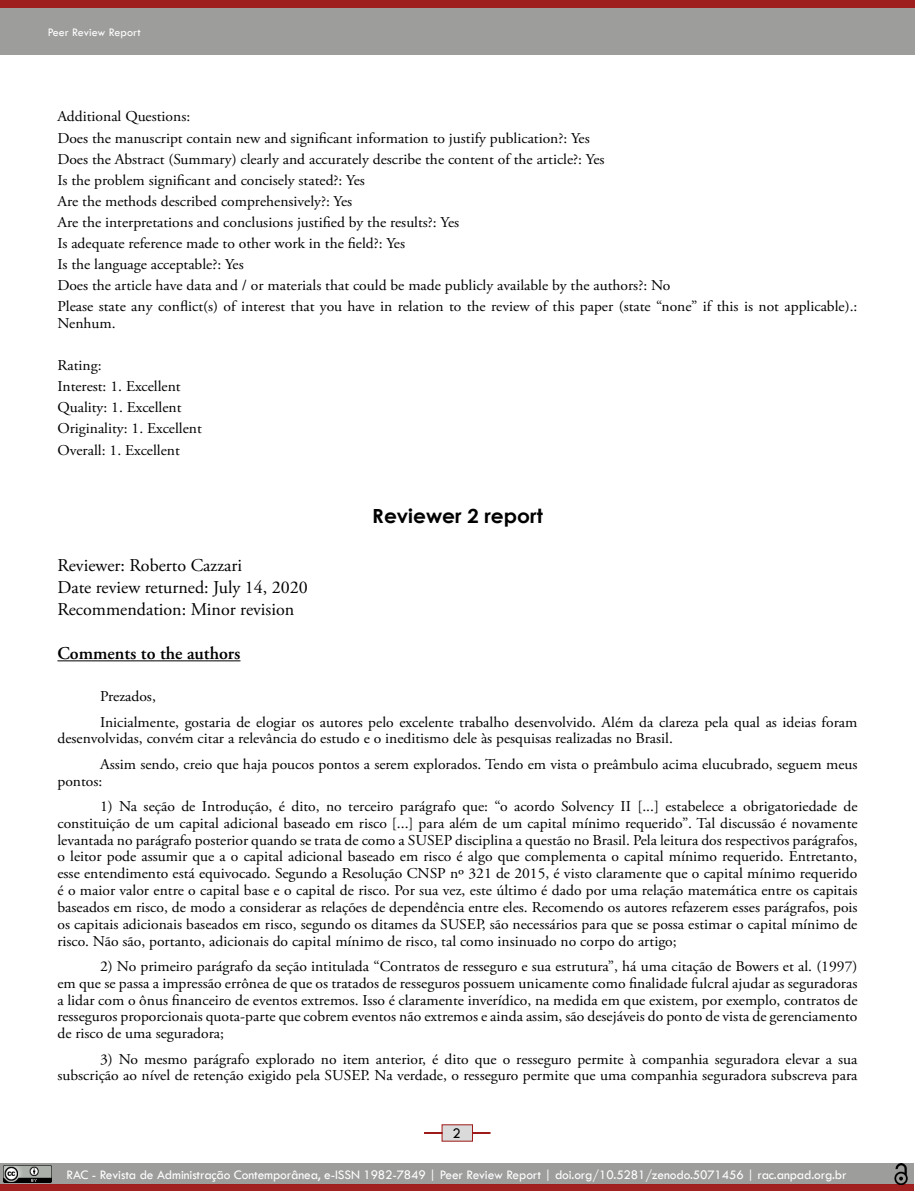
<style>
.page{position:relative;width:915px;height:1191px;background:#fff}
.page>*{position:absolute;margin:0;border:0;box-sizing:border-box;transform-origin:0 0}
.t1{font:700 19.5px "Century Gothic";color:#000;scale:1.04 1}
.t2{font:18px/21.9px "Adobe Garamond Pro";color:#000}
.t3{font:600 18px "Adobe Garamond Pro";color:#000}
.t4{font:15px/16.8px "Adobe Garamond Pro";color:#000;scale:1.04 1}
.t5{font:15px "Tw Cen";color:#000}
.t6{font:13.5px "Tw Cen";letter-spacing:-.01em;color:#fff}
.t7{font:12px "Tw Cen";color:#fff}
</style>
<div class="page">
<svg style="left:424px;top:1124px;width:67px;height:18px"></svg>
<div style="left:0;top:0;width:914px;height:54px;background:#9d9d9c"></div>
<div style="left:0;top:0;width:914px;height:7px;background:#9d1a18"></div>
<div style="left:0;top:1163px;width:913px;height:21px;background:#9d9d9c"></div>
<div style="left:0;top:1184px;width:913px;height:7px;background:#a0211f"></div>
<img style="left:4px;top:1165px;width:48px;height:17px">
<img style="left:894px;top:1163px;width:13px;height:21px">
<hr style="left:57px;top:660px;width:183px;height:1px;background:#000">
<p class="t7" style="left:48px;top:25px;width:94px">Peer Review Report</p>
<p class="t4" style="left:57px;top:107px;width:770px;line-height:21px">Additional Questions:<br>Does the manuscript contain new and significant information to justify publication?: Yes<br>Does the Abstract (Summary) clearly and accurately describe the content of the article?: Yes<br>Is the problem significant and concisely stated?: Yes<br>Are the methods described comprehensively?: Yes<br>Are the interpretations and conclusions justified by the results?: Yes<br>Is adequate reference made to other work in the field?: Yes<br>Is the language acceptable?: Yes<br>Does the article have data and / or materials that could be made publicly available by the authors?: No<br>Please state any conflict(s) of interest that you have in relation to the review of this paper (state “none” if this is not applicable).:</p>
<p class="t4" style="left:57px;top:315px;width:57px">Nenhum.</p>
<p class="t4" style="left:57px;top:355px;width:140px;line-height:21.1px">Rating:<br>Interest: 1. Excellent<br>Quality: 1. Excellent<br>Originality: 1. Excellent<br>Overall: 1. Excellent</p>
<h1 class="t1" style="left:372px;top:501px;width:165px">Reviewer 2 report</h1>
<p class="t2" style="left:57px;top:555px;width:252px">Reviewer: Roberto Cazzari<br>Date review returned: July 14, 2020<br>Recommendation: Minor revision</p>
<p class="t3" style="left:57px;top:643px;width:184px">Comments to the authors</p>
<p class="t4" style="left:100px;top:684px;width:729px;line-height:25.3px">Prezados,<br>Inicialmente, gostaria de elogiar os autores pelo excelente trabalho desenvolvido. Além da clareza pela qual as ideias foram</p>
<p class="t4" style="left:100px;top:726px;width:729px;line-height:25.3px;text-indent:-43px">desenvolvidas, convém citar a relevância do estudo e o ineditismo dele às pesquisas realizadas no Brasil.<br>Assim sendo, creio que haja poucos pontos a serem explorados. Tendo em vista o preâmbulo acima elucubrado, seguem meus</p>
<p class="t4" style="left:57px;top:773px;width:45px">pontos:</p>
<p class="t4" style="left:57px;top:798px;width:770px;text-align:justify;text-indent:43px">1) Na seção de Introdução, é dito, no terceiro parágrafo que: “o acordo Solvency II [...] estabelece a obrigatoriedade de constituição de um capital adicional baseado em risco [...] para além de um capital mínimo requerido”. Tal discussão é novamente levantada no parágrafo posterior quando se trata de como a SUSEP disciplina a questão no Brasil. Pela leitura dos respectivos parágrafos, o leitor pode assumir que a o capital adicional baseado em risco é algo que complementa o capital mínimo requerido. Entretanto, esse entendimento está equivocado. Segundo a Resolução CNSP nº 321 de 2015, é visto claramente que o capital mínimo requerido é o maior valor entre o capital base e o capital de risco. Por sua vez, este último é dado por uma relação matemática entre os capitais baseados em risco, de modo a considerar as relações de dependência entre eles. Recomendo os autores refazerem esses parágrafos, pois os capitais adicionais baseados em risco, segundo os ditames da SUSEP, são necessários para que se possa estimar o capital mínimo de risco. Não são, portanto, adicionais do capital mínimo de risco, tal como insinuado no corpo do artigo;</p>
<p class="t4" style="left:57px;top:958px;width:770px;text-align:justify;text-indent:43px">2) No primeiro parágrafo da seção intitulada “Contratos de resseguro e sua estrutura”, há uma citação de Bowers et al. (1997) em que se passa a impressão errônea de que os tratados de resseguros possuem unicamente como finalidade fulcral ajudar as seguradoras a lidar com o ônus financeiro de eventos extremos. Isso é claramente inverídico, na medida em que existem, por exemplo, contratos de resseguros proporcionais quota-parte que cobrem eventos não extremos e ainda assim, são desejáveis do ponto de vista de gerenciamento de risco de uma seguradora;</p>
<p class="t4" style="left:57px;top:1051px;width:770px;text-align:right">3) No mesmo parágrafo explorado no item anterior, é dito que o resseguro permite à companhia seguradora elevar a sua subscrição ao nível de retenção exigido pela SUSEP. Na verdade, o resseguro permite que uma companhia seguradora subscreva para</p>
<p class="t5" style="left:452px;top:1123px;width:10px">2</p>
<p class="t6" style="left:66px;top:1166px;width:781px">RAC - Revista de Administração Contemporânea, e-ISSN 1982-7849 | Peer Review Report | doi.org/10.5281/zenodo.5071456 | rac.anpad.org.br</p>
</div>
